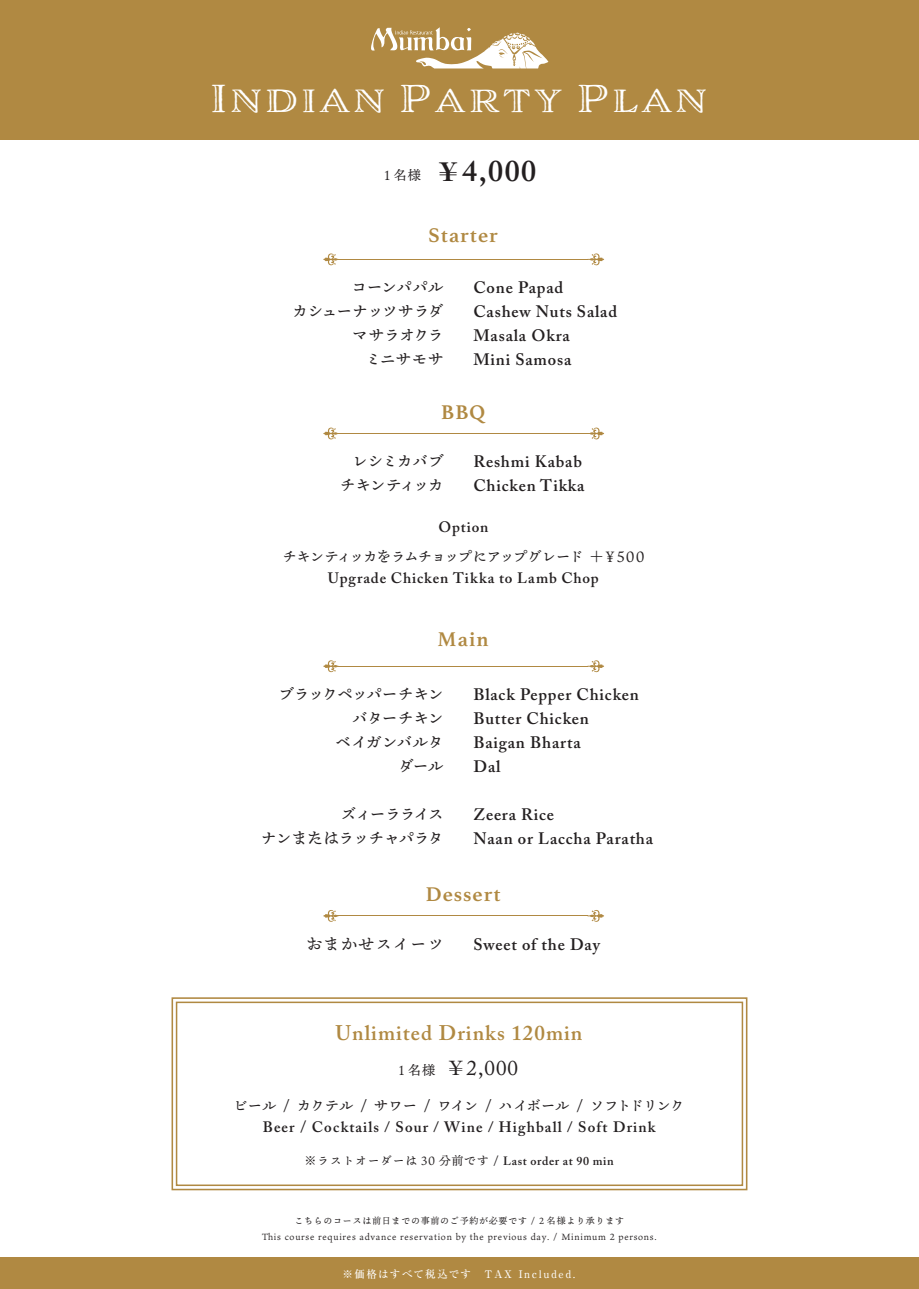
<style>
.page{position:relative;width:919px;height:1289px;background:#fff}
.page>*{position:absolute;margin:0;border:0;box-sizing:border-box;transform-origin:0 0}
.t1{font:expanded 36px "Adorn Engraved";letter-spacing:.05em;color:#fff}
.t2{font:600 30px "Adobe Caslon Pro";color:#231f20}
.t3{font:700 21px "Athelas";letter-spacing:.05em;color:#b08942}
.t4{font:600 21px "Adobe Caslon Pro";letter-spacing:.05em;color:#b08942}
.t5{font:21px "Adobe Caslon Pro";color:#231f20}
.t6{font:600 16.5px/24px "Adobe Caslon Pro";letter-spacing:.05em;color:#231f20}
.t7{font:16.5px/24px "Ten Mincho";letter-spacing:-.075em;color:#231f20;text-align:right}
.t8{font:16.5px/24px "Ten Mincho";letter-spacing:-.095em;color:#231f20;text-align:right}
.t9{font:16.5px "Ten Mincho";letter-spacing:.05em;color:#231f20}
.t10{font:600 15px "Adobe Caslon Pro";letter-spacing:.075em;color:#231f20}
.t11{font:15px "Ten Mincho";letter-spacing:-.075em;color:#231f20}
.t12{font:13.2px "Ten Mincho";color:#231f20}
.t13{font:12px "Ten Mincho";letter-spacing:.05em;color:#231f20}
.t14{font:500 10.5px "Ryumin Pro";letter-spacing:.15em;color:#fff}
.t15{font:9px/15.8px "Ten Mincho Text";letter-spacing:.08em;color:#231f20;text-align:center}
.s1{font-family:"Ryumin Pro";font-weight:800;font-size:25.5px}
.s2{font-family:"Ten Mincho";font-size:13.2px}
.s3{font-family:"Ryumin Pro";font-weight:500;font-size:19.5px}
.s4{font-family:"Koz Go Pr 6 N";font-weight:400}
.s5{font-family:"Adobe Caslon Pro";font-weight:600}
</style>
<div class="page">
<div style="left:0;top:0;width:918px;height:140px;background:#b08942"></div>
<div style="left:0;top:1257px;width:918px;height:31px;background:#b08942"></div>
<hr style="left:337px;top:915px;width:250px;height:1px;background:#b08942">
<svg style="left:323px;top:910px;width:15px;height:12px"></svg>
<svg style="left:587px;top:910px;width:17px;height:12px"></svg>
<hr style="left:337px;top:433px;width:250px;height:1px;background:#b08942">
<svg style="left:323px;top:427px;width:15px;height:13px"></svg>
<svg style="left:587px;top:427px;width:17px;height:13px"></svg>
<hr style="left:337px;top:259px;width:250px;height:1px;background:#b08942">
<svg style="left:323px;top:253px;width:15px;height:13px"></svg>
<svg style="left:587px;top:253px;width:17px;height:13px"></svg>
<hr style="left:337px;top:665px;width:250px;height:1px;background:#b08942">
<svg style="left:323px;top:660px;width:15px;height:12px"></svg>
<svg style="left:587px;top:660px;width:17px;height:12px"></svg>
<svg style="left:371px;top:27px;width:177px;height:41px"></svg>
<div style="left:171px;top:997px;width:576px;height:193px;border:2px solid #b08942"></div>
<div style="left:176px;top:1001px;width:567px;height:184px;border:2px solid #b08942"></div>
<h1 class="t1" style="left:209px;top:74px;width:500px">Indian Party Plan</h1>
<p class="t12" style="left:384px;top:167px;width:38px">1 名様</p>
<h2 class="t2" style="left:435px;top:153px;width:102px"><span class="s1">￥</span>4,000</h2>
<p class="t3" style="left:428px;top:223px;width:71px">Starter</p>
<p class="t7" style="left:292px;top:275px;width:154px">コーンパパル<br>カシューナッツサラダマサラオクラ<br>ミニサモサ</p>
<p class="t6" style="left:473px;top:275px;width:145px">Cone Papad<br>Cashew Nuts Salad<br>Masala Okra<br>Mini Samosa</p>
<p class="t3" style="left:441px;top:400px;width:45px">BBQ</p>
<p class="t8" style="left:339px;top:449px;width:106px">レシミカバブチキンティッカ</p>
<p class="t6" style="left:473px;top:449px;width:113px">Reshmi Kabab<br>Chicken Tikka</p>
<p class="t10" style="left:438px;top:518px;width:51px">Option</p>
<p class="t11" style="left:282px;top:548px;width:364px">チキンティッカをラムチョップにアップグレード ＋￥500</p>
<p class="t10" style="left:328px;top:569px;width:272px">Upgrade Chicken Tikka to Lamb Chop</p>
<p class="t3" style="left:437px;top:627px;width:53px">Main</p>
<p class="t7" style="left:278px;top:682px;width:168px">ブラックペッパーチキンバターチキン<br>ベイガンバルタ<br>ダール</p>
<p class="t7" style="left:260px;top:802px;width:185px">ズィーラライス<br>ナンまたはラッチャパラタ</p>
<p class="t6" style="left:473px;top:682px;width:167px">Black Pepper Chicken<br>Butter Chicken<br>Baigan Bharta<br>Dal</p>
<p class="t6" style="left:473px;top:802px;width:181px">Zeera Rice<br>Naan or Laccha Paratha</p>
<p class="t3" style="left:426px;top:882px;width:76px">Dessert</p>
<p class="t9" style="left:306px;top:934px;width:139px">おまかせスイーツ</p>
<p class="t6" style="left:473px;top:931px;width:128px">Sweet of the Day</p>
<p class="t4" style="left:335px;top:1020px;width:248px">Unlimited Drinks 120min</p>
<p class="t5" style="left:399px;top:1055px;width:121px"><span class="s2">1 名様</span> <span class="s3">￥</span>2,000</p>
<p class="t11" style="left:233px;top:1096px;width:453px">ビール / カクテル / サワー / ワイン / ハイボール / ソフトドリンク</p>
<p class="t10" style="left:263px;top:1117px;width:394px">Beer <span class="s4">/</span> Cocktails / Sour / Wine / Highball / Soft Drink</p>
<p class="t13" style="left:304px;top:1154px;width:310px">※ラストオーダーは 30 分前です / <span class="s5">Last order at 90 min</span></p>
<p class="t15" style="left:262px;top:1213px;width:396px">こちらのコースは前日までの事前のご予約が必要です / 2 名様より承ります<br>This course requires advance reservation by the previous day. / Minimum 2 persons.</p>
<p class="t14" style="left:342px;top:1265px;width:234px">※価格はすべて税込です　TAX Included.</p>
</div>
